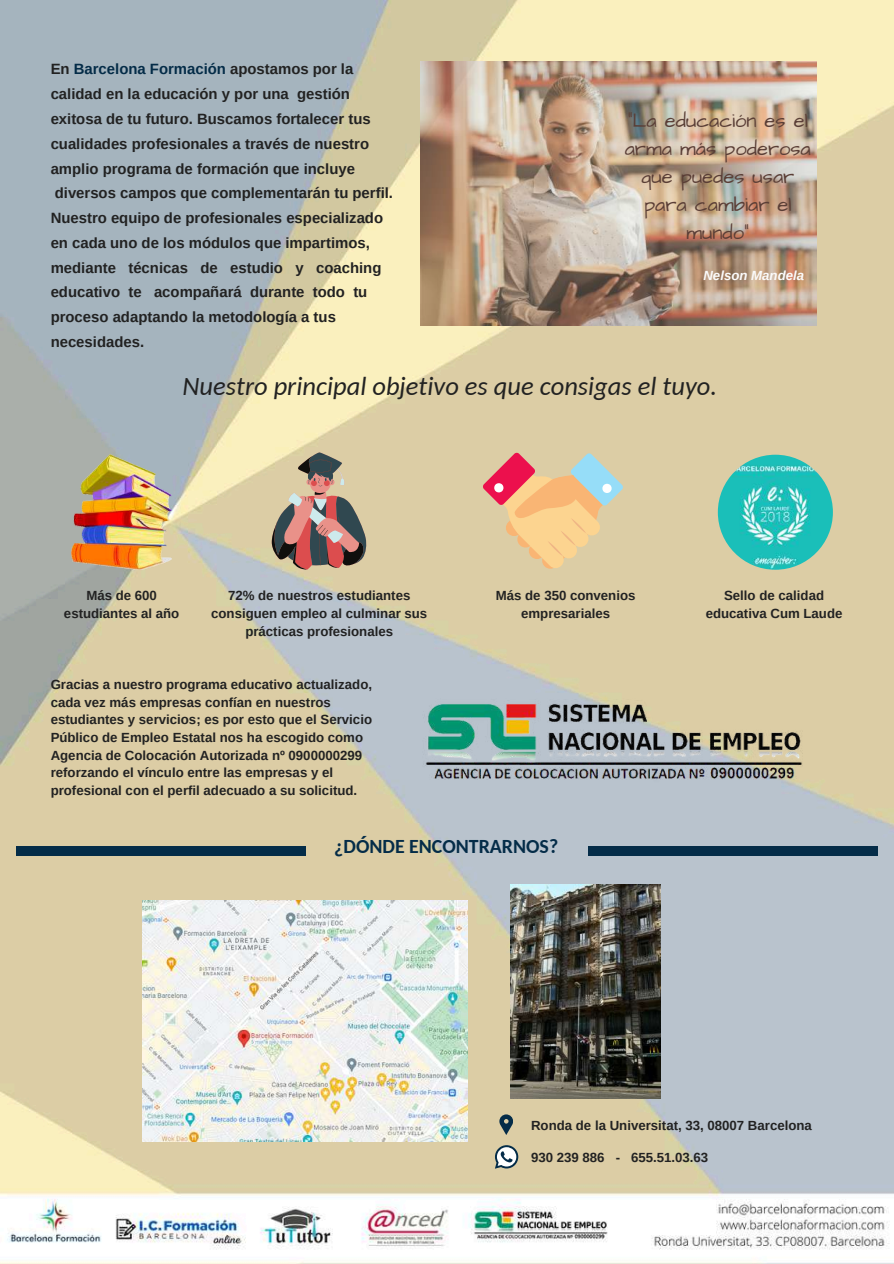
<style>
.page{position:relative;width:894px;height:1264px;background:#fff}
.page>*{position:absolute;margin:0;border:0;box-sizing:border-box;transform-origin:0 0}
.t1{font:italic 26.4px "Carlito";color:#222}
.t2{font:20.1px/28.2px "Architects Daughter";color:#5a3e36;text-align:center}
.t3{font:700 19.8px "Carlito";color:#042c48}
.t4{font:700 14.85px/24.8px "Arimo";color:#222}
.t5{font:700 13.2px/17.7px "Arimo";color:#222;text-align:center}
.t6{font:italic 700 13.2px "Arimo";color:#fbfbfb}
.s1{color:#042c48}
</style>
<div class="page">
<img style="left:0;top:0;width:893px;height:1263px">
<img style="left:420px;top:61px;width:396px;height:264px">
<img style="left:72px;top:454px;width:100px;height:115px">
<svg style="left:272px;top:452px;width:94px;height:117px;background:#a78b7c"></svg>
<svg style="left:482px;top:452px;width:141px;height:117px;background:#e3bd99"></svg>
<img style="left:717px;top:454px;width:115px;height:115px;border-radius:50%">
<div style="left:16px;top:846px;width:289px;height:9px;background:#042c48"></div>
<div style="left:588px;top:846px;width:289px;height:9px;background:#042c48"></div>
<img style="left:410px;top:686px;width:406px;height:114px">
<img style="left:142px;top:900px;width:326px;height:241px">
<svg style="left:499px;top:1114px;width:13px;height:20px"></svg>
<svg style="left:494px;top:1145px;width:24px;height:23px"></svg>
<img style="left:510px;top:885px;width:150px;height:213px">
<p class="t4" style="left:51px;top:57px;width:344px">En <span class="s1">Barcelona Formación</span> apostamos por la calidad en la educación y por una gestión exitosa de tu futuro. Buscamos fortalecer tus cualidades profesionales a través de nuestro amplio programa de formación que incluye diversos campos que complementarán tu perfil.<br>Nuestro equipo de profesionales especializado en cada uno de los módulos que impartimos, mediante técnicas de estudio y coaching educativo te acompañará durante todo tu proceso adaptando la metodología a tus necesidades.</p>
<h2 class="t2" style="left:624px;top:107px;width:188px">"La educación es el arma más poderosa que puedes usar para cambiar el mundo"</h2>
<p class="t6" style="left:703px;top:268px;width:102px">Nelson Mandela</p>
<h1 class="t1" style="left:182px;top:375px;width:536px">Nuestro principal objetivo es que consigas el tuyo.</h1>
<p class="t5" style="left:64px;top:586px;width:117px">Más de 600 estudiantes al año</p>
<p class="t5" style="left:211px;top:586px;width:217px">72% de nuestros estudiantes consiguen empleo al culminar sus prácticas profesionales</p>
<p class="t5" style="left:495px;top:586px;width:141px">Más de 350 convenios empresariales</p>
<p class="t5" style="left:705px;top:586px;width:138px">Sello de calidad educativa Cum Laude</p>
<p class="t5" style="left:51px;top:675px;width:323px;text-align:left">Gracias a nuestro programa educativo actualizado, cada vez más empresas confían en nuestros estudiantes y servicios; es por esto que el Servicio Público de Empleo Estatal nos ha escogido como Agencia de Colocación Autorizada nº 0900000299 reforzando el vínculo entre las empresas y el profesional con el perfil adecuado a su solicitud.</p>
<h3 class="t3" style="left:334px;top:837px;width:225px">¿DÓNDE ENCONTRARNOS?</h3>
<p class="t5" style="left:531px;top:1116px;width:282px">Ronda de la Universitat, 33, 08007 Barcelona</p>
<p class="t5" style="left:531px;top:1148px;width:179px">930 239 886 - 655.51.03.63</p>
</div>
